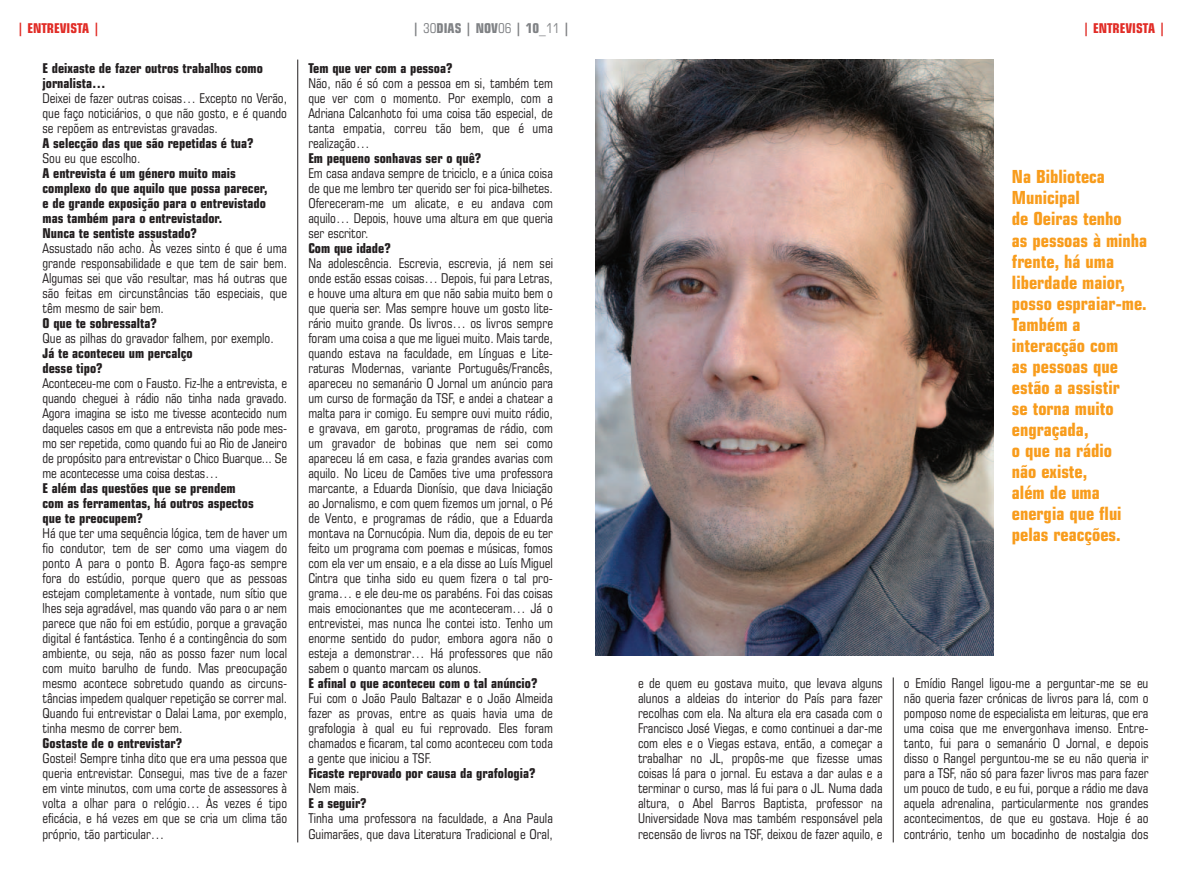
<style>
.page{position:relative;width:1191px;height:885px;background:#fff}
.page>*{position:absolute;margin:0;border:0;box-sizing:border-box;transform-origin:0 0}
.t1{font:700 condensed 18px/21px "Square 721 BT";color:#f89c1c}
.t2{font:condensed 13.5px/15px "Square 721 BT";color:#231f20;text-align:justify}
.t3{font:700 condensed 13.5px/15px "Square 721 BT";color:#231f20}
.t4{font:700 condensed 13.5px "Square 721 BT";color:#e12c26}
.t5{font:700 condensed 13.5px "Square 721 BT";color:#808285}
.s1{font-weight:400}
</style>
<div class="page">
<hr style="left:893px;top:677px;width:1px;height:165px;background:#231f20">
<hr style="left:297px;top:60px;width:1px;height:782px;background:#231f20">
<img style="left:595px;top:60px;width:398px;height:595px">
<p class="t4" style="left:17px;top:21px;width:84px">| ENTREVISTA |</p>
<p class="t5" style="left:413px;top:21px;width:159px">| <span class="s1">30</span>DIAS | NOV<span class="s1">06</span> | 10<span class="s1">_11</span> |</p>
<p class="t3" style="left:43px;top:61px;width:222px">E deixaste de fazer outros trabalhos como jornalista…</p>
<p class="t2" style="left:43px;top:91px;width:246px">Deixei de fazer outras coisas… Excepto no Verão, que faço noticiários, o que não gosto, e é quando se repõem as entrevistas gravadas.</p>
<p class="t3" style="left:43px;top:136px;width:213px">A selecção das que são repetidas é tua?</p>
<p class="t2" style="left:43px;top:151px;width:99px">Sou eu que escolho.</p>
<p class="t3" style="left:43px;top:166px;width:226px">A entrevista é um género muito mais complexo do que aquilo que possa parecer, e de grande exposição para o entrevistado mas também para o entrevistador.<br>Nunca te sentiste assustado?</p>
<p class="t2" style="left:43px;top:241px;width:246px">Assustado não acho. Às vezes sinto é que é uma grande responsabilidade e que tem de sair bem.<br>Algumas sei que vão resultar, mas há outras que são feitas em circunstâncias tão especiais, que têm mesmo de sair bem.</p>
<p class="t3" style="left:43px;top:316px;width:116px">O que te sobressalta?</p>
<p class="t2" style="left:43px;top:331px;width:233px">Que as pilhas do gravador falhem, por exemplo.</p>
<p class="t3" style="left:43px;top:346px;width:152px">Já te aconteceu um percalço desse tipo?</p>
<p class="t2" style="left:43px;top:376px;width:246px">Aconteceu-me com o Fausto. Fiz-lhe a entrevista, e quando cheguei à rádio não tinha nada gravado.<br>Agora imagina se isto me tivesse acontecido num daqueles casos em que a entrevista não pode mes&shy;mo ser repetida, como quando fui ao Rio de Janeiro de propósito para entrevistar o Chico Buarque... Se me acontecesse uma coisa destas…</p>
<p class="t3" style="left:43px;top:481px;width:213px">E além das questões que se prendem com as ferramentas, há outros aspectos que te preocupem?</p>
<p class="t2" style="left:43px;top:526px;width:246px">Há que ter uma sequência lógica, tem de haver um fio condutor, tem de ser como uma viagem do ponto A para o ponto B. Agora faço-as sempre fora do estúdio, porque quero que as pessoas estejam completamente à vontade, num sítio que lhes seja agradável, mas quando vão para o ar nem parece que não foi em estúdio, porque a gravação digital é fantástica. Tenho é a contingência do som ambiente, ou seja, não as posso fazer num local com muito barulho de fundo. Mas preocupação mesmo acontece sobretudo quando as circuns&shy;tâncias impedem qualquer repetição se correr mal.<br>Quando fui entrevistar o Dalai Lama, por exemplo, tinha mesmo de correr bem.</p>
<p class="t3" style="left:43px;top:736px;width:141px">Gostaste de o entrevistar?</p>
<p class="t2" style="left:43px;top:751px;width:246px">Gostei! Sempre tinha dito que era uma pessoa que queria entrevistar. Consegui, mas tive de a fazer em vinte minutos, com uma corte de assessores à volta a olhar para o relógio… Às vezes é tipo eficácia, e há vezes em que se cria um clima tão próprio, tão particular…</p>
<p class="t3" style="left:308px;top:61px;width:146px">Tem que ver com a pessoa?</p>
<p class="t2" style="left:308px;top:76px;width:246px">Não, não é só com a pessoa em si, também tem que ver com o momento. Por exemplo, com a Adriana Calcanhoto foi uma coisa tão especial, de tanta empatia, correu tão bem, que é uma realização…</p>
<p class="t3" style="left:308px;top:151px;width:174px">Em pequeno sonhavas ser o quê?</p>
<p class="t2" style="left:308px;top:166px;width:246px">Em casa andava sempre de triciclo, e a única coisa de que me lembro ter querido ser foi pica-bilhetes.<br>Ofereceram-me um alicate, e eu andava com aquilo… Depois, houve uma altura em que queria ser escritor.</p>
<p class="t3" style="left:308px;top:241px;width:84px">Com que idade?</p>
<p class="t2" style="left:308px;top:256px;width:246px">Na adolescência. Escrevia, escrevia, já nem sei onde estão essas coisas… Depois, fui para Letras, e houve uma altura em que não sabia muito bem o que queria ser. Mas sempre houve um gosto lite&shy;rário muito grande. Os livros… os livros sempre foram uma coisa a que me liguei muito. Mais tarde, quando estava na faculdade, em Línguas e Lite&shy;raturas Modernas, variante Português/Francês, apareceu no semanário O Jornal um anúncio para um curso de formação da TSF, e andei a chatear a malta para ir comigo. Eu sempre ouvi muito rádio, e gravava, em garoto, programas de rádio, com um gravador de bobinas que nem sei como apareceu lá em casa, e fazia grandes avarias com aquilo. No Liceu de Camões tive uma professora marcante, a Eduarda Dionísio, que dava Iniciação ao Jornalismo, e com quem fizemos um jornal, o Pé de Vento, e programas de rádio, que a Eduarda montava na Cornucópia. Num dia, depois de eu ter feito um programa com poemas e músicas, fomos com ela ver um ensaio, e a ela disse ao Luís Miguel Cintra que tinha sido eu quem fizera o tal pro&shy;grama… e ele deu-me os parabéns. Foi das coisas mais emocionantes que me aconteceram… Já o entrevistei, mas nunca lhe contei isto. Tenho um enorme sentido do pudor, embora agora não o esteja a demonstrar… Há professores que não sabem o quanto marcam os alunos.</p>
<p class="t3" style="left:308px;top:676px;width:231px">E afinal o que aconteceu com o tal anúncio?</p>
<p class="t2" style="left:308px;top:691px;width:246px">Fui com o João Paulo Baltazar e o João Almeida fazer as provas, entre as quais havia uma de grafologia à qual eu fui reprovado. Eles foram chamados e ficaram, tal como aconteceu com toda a gente que iniciou a TSF.</p>
<p class="t3" style="left:308px;top:766px;width:229px">Ficaste reprovado por causa da grafologia?</p>
<p class="t2" style="left:308px;top:781px;width:53px">Nem mais.</p>
<p class="t3" style="left:308px;top:796px;width:60px">E a seguir?</p>
<p class="t2" style="left:308px;top:811px;width:246px">Tinha uma professora na faculdade, a Ana Paula<br>Guimarães, que dava Literatura Tradicional e Oral,</p>
<p class="t4" style="left:1082px;top:21px;width:84px">| ENTREVISTA |</p>
<p class="t1" style="left:1012px;top:167px;width:137px">Na Biblioteca<br>Municipal<br>de Oeiras tenho<br>as pessoas à minha frente, há uma liberdade maior, posso espraiar-me.<br>Também a interacção com<br>as pessoas que estão a assistir<br>se torna muito engraçada,<br>o que na rádio<br>não existe,<br>além de uma energia que flui pelas reacções.</p>
<p class="t2" style="left:638px;top:676px;width:246px">e de quem eu gostava muito, que levava alguns alunos a aldeias do interior do País para fazer recolhas com ela. Na altura ela era casada com o Francisco José Viegas, e como continuei a dar-me com eles e o Viegas estava, então, a começar a trabalhar no JL, propôs-me que fizesse umas coisas lá para o jornal. Eu estava a dar aulas e a terminar o curso, mas lá fui para o JL. Numa dada altura, o Abel Barros Baptista, professor na Universidade Nova mas também responsável pela recensão de livros na TSF, deixou de fazer aquilo, e</p>
<p class="t2" style="left:904px;top:676px;width:246px">o Emídio Rangel ligou-me a perguntar-me se eu não queria fazer crónicas de livros para lá, com o pomposo nome de especialista em leituras, que era uma coisa que me envergonhava imenso. Entre&shy;tanto, fui para o semanário O Jornal, e depois disso o Rangel perguntou-me se eu não queria ir para a TSF, não só para fazer livros mas para fazer um pouco de tudo, e eu fui, porque a rádio me dava aquela adrenalina, particularmente nos grandes acontecimentos, de que eu gostava. Hoje é ao contrário, tenho um bocadinho de nostalgia dos</p>
</div>
